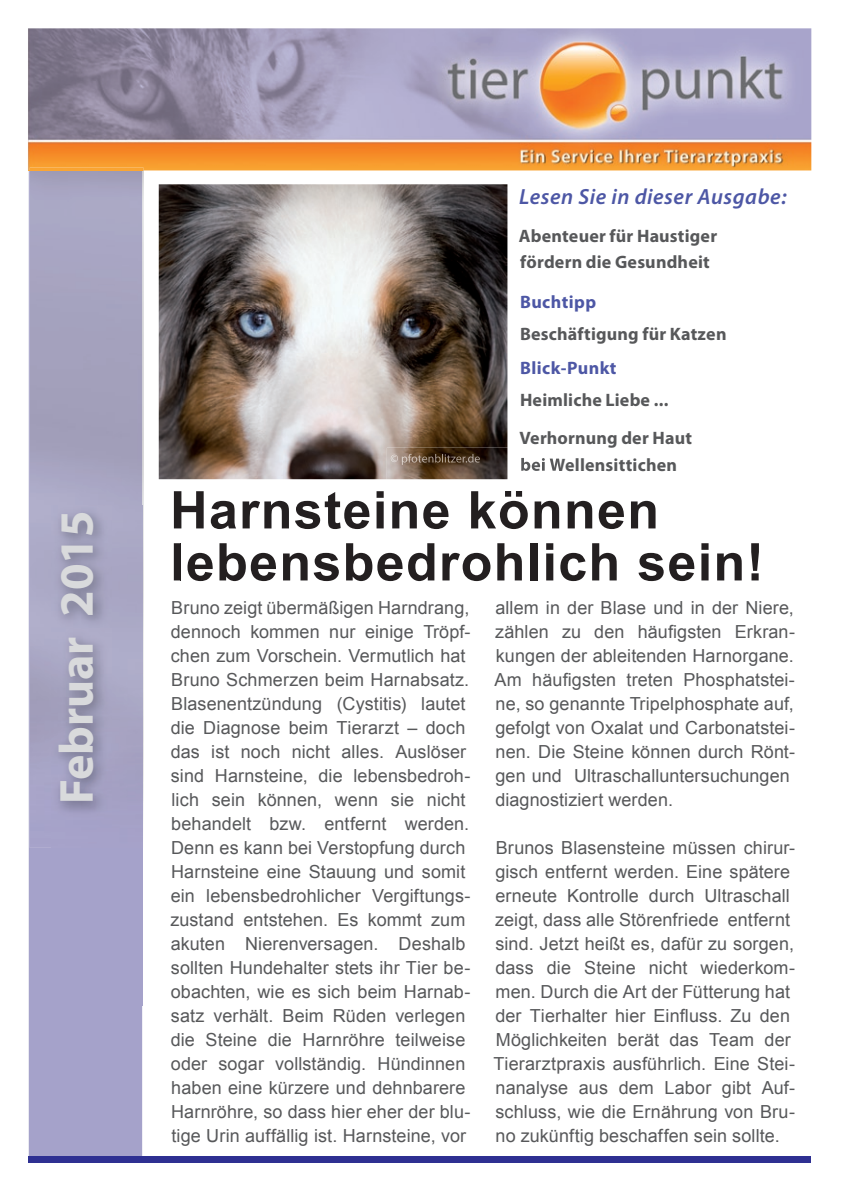
<style>
.page{position:relative;width:842px;height:1191px;background:#fff}
.page>*{position:absolute;margin:0;border:0;box-sizing:border-box;transform-origin:0 0}
.t1{font:700 52px/52px "Arial";letter-spacing:.025em;color:#231f20}
.t2{font:700 48px "Myriad Pro";color:#d9dadc}
.t3{font:italic 600 22px "Myriad Pro";letter-spacing:.025em;color:#4d57a5}
.t4{font:18px/24px "Arial";letter-spacing:.005em;color:#57585a}
.t5{font:700 18px/26.6px "Myriad Pro";letter-spacing:.01em;color:#57585a}
.t6{font:700 18px "Myriad Pro";letter-spacing:.025em;color:#4d57a5}
</style>
<div class="page">
<div style="left:29px;top:171px;width:113px;height:986px;background:#a5a2ca"></div>
<div style="left:28px;top:1157px;width:783px;height:6px;background:#2e3092"></div>
<img style="left:30px;top:170px;width:113px;height:678px">
<img style="left:28px;top:28px;width:783px;height:142px">
<img style="left:30px;top:170px;width:112px;height:1px">
<img style="left:51px;top:506px;width:123px;height:500px">
<img style="left:174px;top:506px;width:5px;height:23px">
<img style="left:174px;top:543px;width:5px;height:38px">
<img style="left:159px;top:184px;width:348px;height:295px">
<img style="left:387px;top:447px;width:121px;height:33px">
<img style="left:521px;top:458px;width:38px;height:13px">
<img style="left:392px;top:491px;width:167px;height:16px">
<img style="left:387px;top:447px;width:120px;height:32px">
<img style="left:391px;top:454px;width:89px;height:11px">
<h2 class="t2" style="left:45px;top:804px;width:295px;rotate:-90deg">Februar 2015</h2>
<p class="t3" style="left:519px;top:182px;width:269px">Lesen Sie in dieser Ausgabe:</p>
<p class="t5" style="left:519px;top:222px;width:200px">Abenteuer für Haustiger fördern die Gesundheit</p>
<p class="t6" style="left:520px;top:290px;width:78px">Buchtipp</p>
<p class="t5" style="left:520px;top:320px;width:208px">Beschäftigung für Katzen</p>
<p class="t6" style="left:520px;top:356px;width:98px">Blick-Punkt</p>
<p class="t5" style="left:519px;top:380px;width:174px;line-height:38px">Heimliche Liebe ...<br>Verhornung der Haut</p>
<p class="t5" style="left:520px;top:451px;width:158px">bei Wellensittichen</p>
<h1 class="t1" style="left:170px;top:486px;width:595px">Harnsteine können lebensbedrohlich sein!</h1>
<p class="t4" style="left:170px;top:596px;width:302px">Bruno zeigt übermäßigen Harndrang, dennoch kommen nur einige Tröpf&shy;chen zum Vorschein. Vermutlich hat Bruno Schmerzen beim Harnabsatz.<br>Blasenentzündung (Cystitis) lautet die Diagnose beim Tierarzt – doch das ist noch nicht alles. Auslöser sind Harnsteine, die lebensbedroh&shy;lich sein können, wenn sie nicht behandelt bzw. entfernt werden.<br>Denn es kann bei Verstopfung durch Harnsteine eine Stauung und somit ein lebensbedrohlicher Vergiftungs&shy;zustand entstehen. Es kommt zum akuten Nierenversagen. Deshalb sollten Hundehalter stets ihr Tier be&shy;obachten, wie es sich beim Harnab&shy;satz verhält. Beim Rüden verlegen die Steine die Harnröhre teilweise oder sogar vollständig. Hündinnen haben eine kürzere und dehnbarere Harnröhre, so dass hier eher der blu&shy;tige Urin auffällig ist. Harnsteine, vor</p>
<p class="t4" style="left:494px;top:596px;width:302px">allem in der Blase und in der Niere, zählen zu den häufigsten Erkran&shy;kungen der ableitenden Harnorgane.<br>Am häufigsten treten Phosphatstei&shy;ne, so genannte Tripelphosphate auf, gefolgt von Oxalat und Carbonatstei&shy;nen. Die Steine können durch Rönt&shy;gen und Ultraschalluntersuchungen diagnostiziert werden.</p>
<p class="t4" style="left:493px;top:836px;width:303px">Brunos Blasensteine müssen chirur&shy;gisch entfernt werden. Eine spätere erneute Kontrolle durch Ultraschall zeigt, dass alle Störenfriede entfernt sind. Jetzt heißt es, dafür zu sorgen, dass die Steine nicht wiederkom&shy;men. Durch die Art der Fütterung hat der Tierhalter hier Einfluss. Zu den Möglichkeiten berät das Team der Tierarztpraxis ausführlich. Eine Stei&shy;nanalyse aus dem Labor gibt Auf&shy;schluss, wie die Ernährung von Bru&shy;no zukünftig beschaffen sein sollte.</p>
</div>
